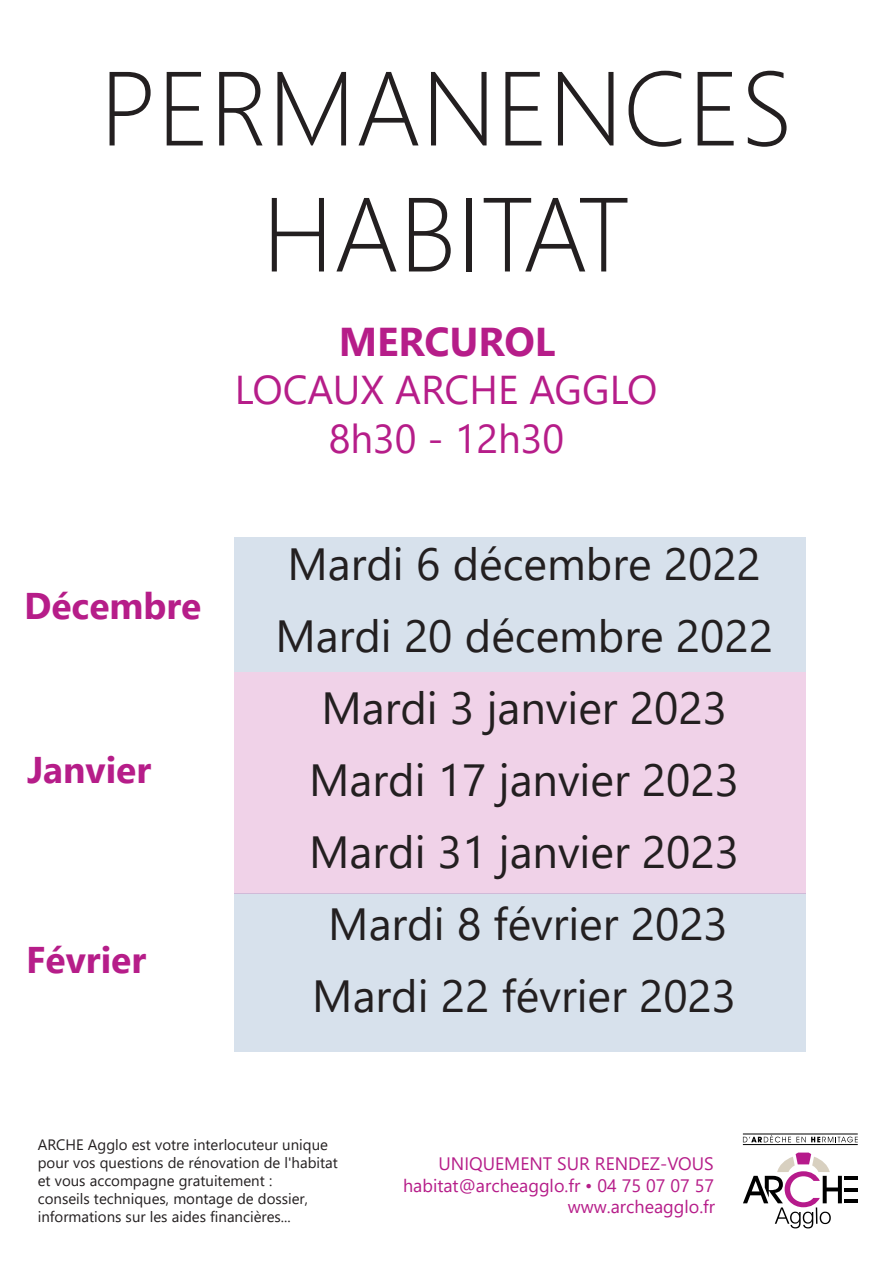
<style>
.page{position:relative;width:893px;height:1263px;background:#fff}
.page>*{position:absolute;margin:0;border:0;box-sizing:border-box;transform-origin:0 0}
.t1{font:300 105px/126px "Segoe UI";color:#231f20;text-align:center}
.t2{font:45px/72px "Segoe UI";color:#231f20;text-align:center}
.t3{font:40.2px/48.3px "Segoe UI";color:#b61d89;text-align:center}
.t4{font:700 40.2px "Segoe UI";color:#b61d89}
.t5{font:700 37.2px "Segoe UI";color:#b61d89}
.t6{font:18px/21.6px "Segoe UI";color:#b61d89;text-align:right}
.t7{font:15px/18px "Segoe UI";color:#231f20}
</style>
<div class="page">
<div style="left:234px;top:537px;width:572px;height:135px;background:#d7e1ec"></div>
<div style="left:234px;top:894px;width:572px;height:158px;background:#d7e1ec"></div>
<div style="left:234px;top:672px;width:572px;height:222px;background:#f0d2e8"></div>
<svg style="left:743px;top:1135px;width:115px;height:7px"></svg>
<hr style="left:743px;top:1134px;width:115px;height:1px;background:#000">
<hr style="left:743px;top:1144px;width:115px;height:1px;background:#000">
<hr style="left:844px;top:1199px;width:14px;height:4px;background:#000">
<hr style="left:844px;top:1188px;width:14px;height:3px;background:#000">
<hr style="left:844px;top:1176px;width:14px;height:3px;background:#000">
<svg style="left:743px;top:1152px;width:99px;height:76px"></svg>
<h1 class="t1" style="left:100px;top:35px;width:694px">PERMANENCES<br>HABITAT</h1>
<h3 class="t5" style="left:24px;top:571px;width:179px">Décembre</h3>
<h3 class="t5" style="left:27px;top:735px;width:126px">Janvier</h3>
<h3 class="t5" style="left:26px;top:924px;width:121px">Février</h3>
<h3 class="t4" style="left:339px;top:304px;width:218px">MERCUROL</h3>
<h3 class="t3" style="left:235px;top:362px;width:424px">LOCAUX ARCHE AGGLO<br>8h30 - 12h30</h3>
<h2 class="t2" style="left:275px;top:524px;width:499px">Mardi 6 décembre 2022<br>Mardi 20 décembre 2022<br>Mardi 3 janvier 2023<br>Mardi 17 janvier 2023<br>Mardi 31 janvier 2023<br>Mardi 8 février 2023<br>Mardi 22 février 2023</h2>
<p class="t7" style="left:38px;top:1134px;width:302px">ARCHE Agglo est votre interlocuteur unique pour vos questions de rénovation de l'habitat et vous accompagne gratuitement :<br>conseils techniques, montage de dossier, informations sur les aides financières...</p>
<p class="t6" style="left:403px;top:1151px;width:314px">UNIQUEMENT SUR RENDEZ-VOUS habitat@archeagglo.fr • 04 75 07 07 57 www.archeagglo.fr</p>
</div>
